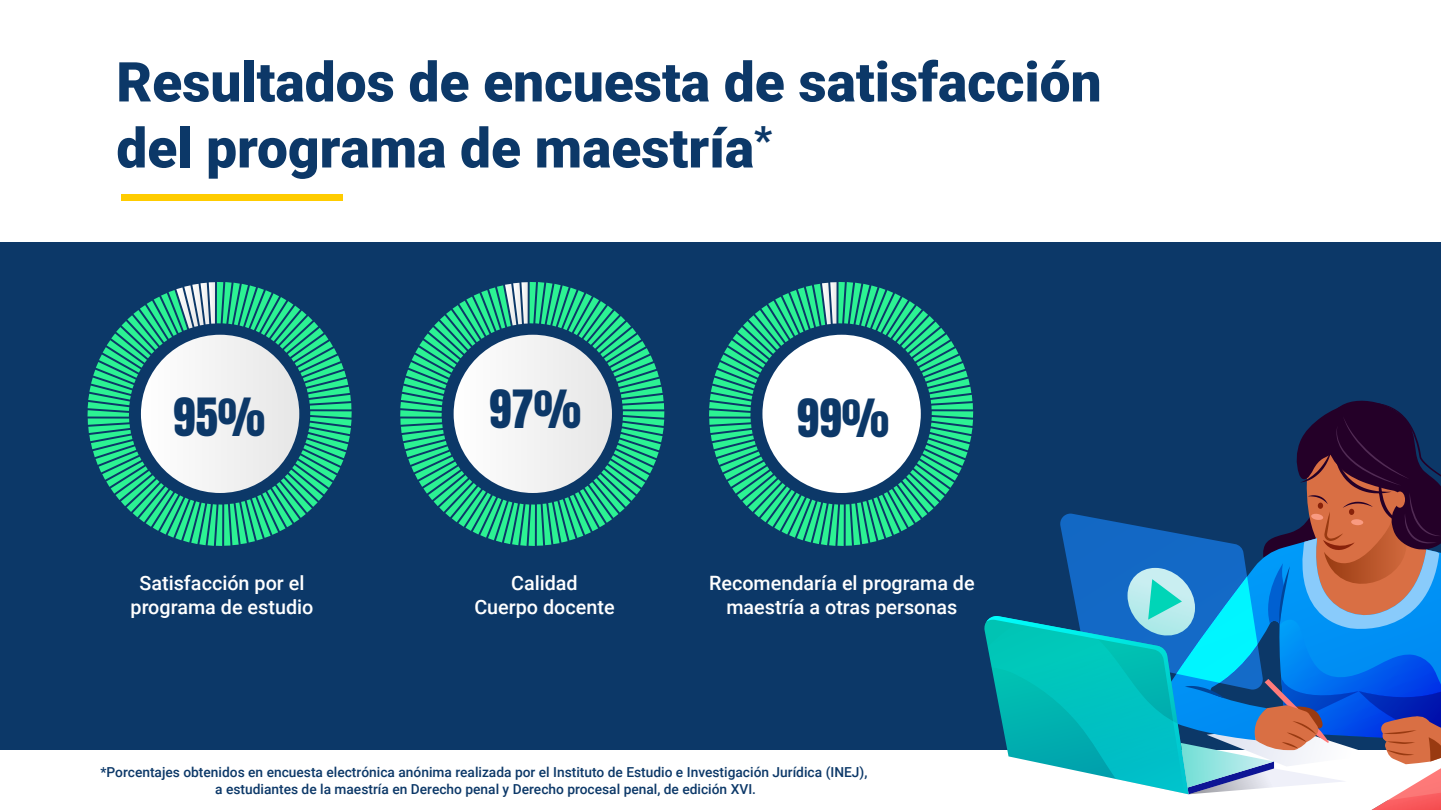
<style>
.page{position:relative;width:1441px;height:810px;background:#fff}
.page>*{position:absolute;margin:0;border:0;box-sizing:border-box;transform-origin:0 0}
.t1{font:900 55px/66px "Roboto";color:#0c3868}
.t2{font:44.75px "Anton";color:#0c3868}
.t3{font:500 19.75px/23.8px "Roboto";color:#fff;text-align:center}
.t4{font:500 13.75px/16.5px "Roboto";color:#0c3868;text-align:center}
</style>
<div class="page">
<div style="left:121px;top:194px;width:222px;height:6px;background:#fc0"></div>
<div style="left:0;top:242px;width:1440px;height:507px;background:#0c3868"></div>
<svg style="left:709px;top:282px;width:264px;height:264px"></svg>
<svg style="left:400px;top:282px;width:264px;height:264px"></svg>
<svg style="left:87px;top:282px;width:264px;height:264px"></svg>
<svg style="left:983px;top:400px;width:457px;height:410px"></svg>
<h1 class="t1" style="left:116px;top:47px;width:986px">Resultados de encuesta de satisfacción del programa de maestría<sup>*</sup></h1>
<h2 class="t2" style="left:173px;top:395px;width:94px">95%</h2>
<h3 class="t3" style="left:131px;top:571px;width:184px">Satisfacción por el programa de estudio</h3>
<h2 class="t2" style="left:489px;top:386px;width:94px">97%</h2>
<h3 class="t3" style="left:474px;top:571px;width:142px">Calidad<br>Cuerpo docente</h3>
<h2 class="t2" style="left:796px;top:395px;width:94px">99%</h2>
<h3 class="t3" style="left:709px;top:571px;width:267px">Recomendaría el programa de maestría a otras personas</h3>
<p class="t4" style="left:100px;top:763px;width:768px">*Porcentajes obtenidos en encuesta electrónica anónima realizada por el Instituto de Estudio e Investigación Jurídica (INEJ), a estudiantes de la maestría en Derecho penal y Derecho procesal penal, de edición XVI.</p>
</div>
